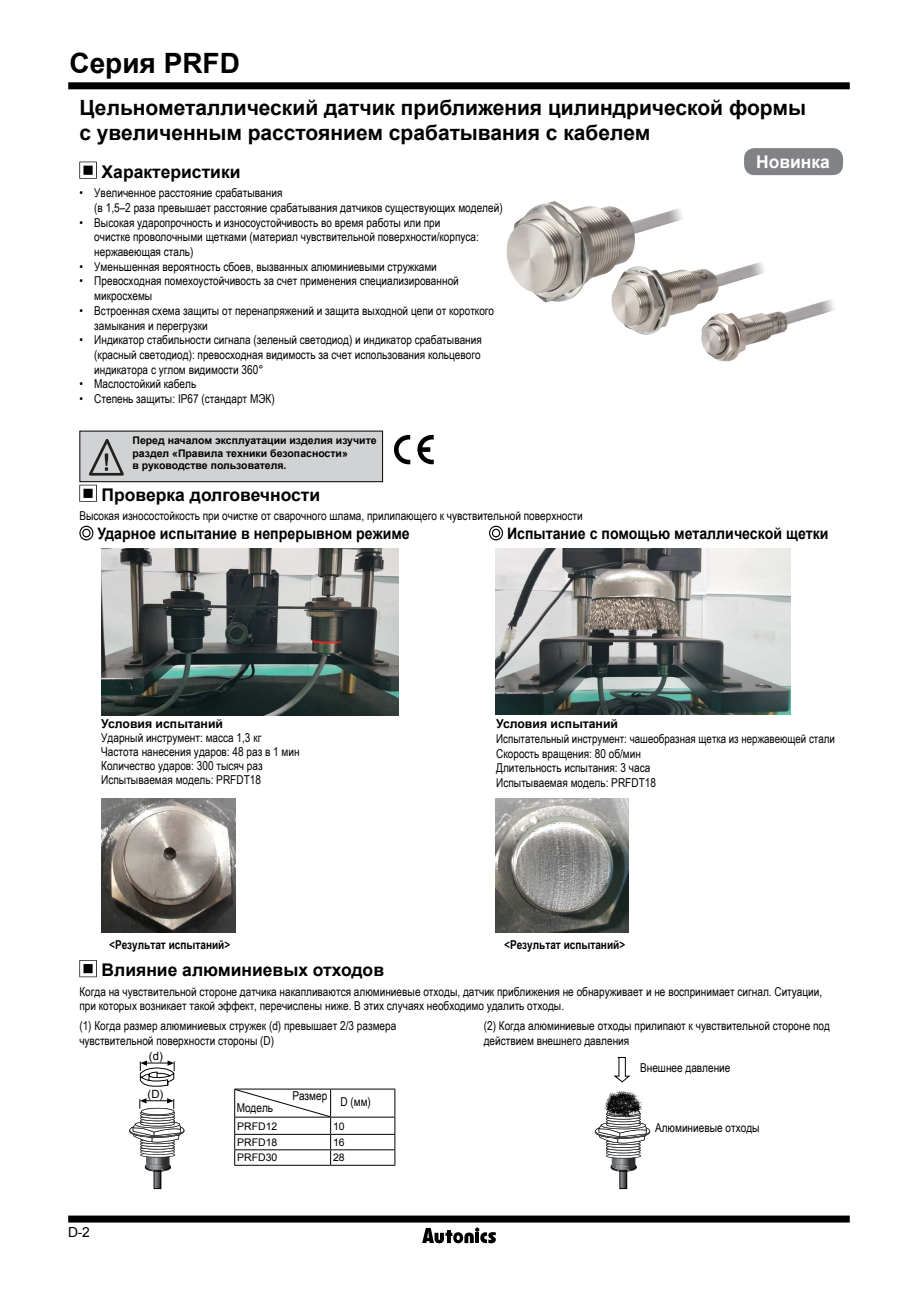
<style>
.page{position:relative;width:918px;height:1290px;background:#fff}
.page>*{position:absolute;margin:0;border:0;box-sizing:border-box;transform-origin:0 0}
.t1{font:700 28px "Arial";color:#000}
.t2{font:700 21px/25.2px "Arial";color:#000}
.t3{font:700 17.5px "Arial";color:#000}
.t4{font:700 17.5px "Arial";color:#fff}
.t5{font:700 15.75px "Arial";color:#000;scale:.9 1}
.t6{font:13.83px "Arial";color:#000}
.t7{font:12.25px/14.7px "Arial Narrow";color:#000}
.t8{font:700 12.25px "Arial Narrow";color:#000}
.t9{font:700 12.25px "Arial";color:#000}
.t10{font:11.38px "Arial";color:#000}
.t11{font:700 10.5px/12.6px "Arial";color:#000}
.t12{font:10.5px "Arial";color:#000}
</style>
<div class="page">
<div style="left:68px;top:82px;width:782px;height:7px;background:#000"></div>
<div style="left:68px;top:1215px;width:782px;height:7px;background:#000"></div>
<svg style="left:422px;top:1227px;width:74px;height:17px"></svg>
<div style="left:615px;top:23px;width:303px;height:179px;background:#fff"></div>
<div style="left:786px;top:150px;width:55px;height:25px;background:#cbcbcc;border-radius:7px"></div>
<hr style="left:234px;top:1088px;width:97px;height:1px;background:#000">
<hr style="left:331px;top:1088px;width:64px;height:1px;background:#000">
<hr style="left:331px;top:1117px;width:64px;height:1px;background:#000">
<hr style="left:331px;top:1134px;width:64px;height:1px;background:#000">
<hr style="left:331px;top:1149px;width:64px;height:1px;background:#000">
<svg style="left:394px;top:1089px;width:1px;height:76px"></svg>
<hr style="left:234px;top:1165px;width:97px;height:1px;background:#000">
<hr style="left:331px;top:1165px;width:64px;height:1px;background:#000">
<svg style="left:234px;top:1089px;width:97px;height:76px"></svg>
<div style="left:619px;top:1168px;width:8px;height:21px;border:1px solid #000"></div>
<svg style="left:595px;top:1118px;width:55px;height:70px"></svg>
<img style="left:604px;top:1090px;width:38px;height:28px">
<svg style="left:613px;top:1056px;width:18px;height:27px"></svg>
<div style="left:154px;top:1168px;width:7px;height:21px;border:1px solid #000"></div>
<svg style="left:129px;top:1098px;width:55px;height:90px"></svg>
<svg style="left:140px;top:1060px;width:35px;height:27px"></svg>
<img style="left:101px;top:548px;width:298px;height:167px">
<img style="left:495px;top:548px;width:295px;height:166px">
<img style="left:102px;top:799px;width:133px;height:133px">
<img style="left:495px;top:799px;width:134px;height:133px">
<svg style="left:394px;top:435px;width:16px;height:29px"></svg>
<svg style="left:417px;top:435px;width:17px;height:29px"></svg>
<img style="left:506px;top:201px;width:329px;height:161px">
<svg style="left:79px;top:162px;width:18px;height:17px"></svg>
<svg style="left:79px;top:485px;width:18px;height:17px"></svg>
<svg style="left:79px;top:526px;width:14px;height:14px"></svg>
<svg style="left:489px;top:526px;width:14px;height:14px"></svg>
<div style="left:80px;top:431px;width:302px;height:51px;background:#d1d2d4"></div>
<div style="left:79px;top:431px;width:304px;height:51px;border:1px solid #000"></div>
<svg style="left:89px;top:439px;width:35px;height:37px"></svg>
<div style="left:744px;top:148px;width:99px;height:27px;background:#818285;border-radius:10px"></div>
<svg style="left:79px;top:960px;width:18px;height:17px"></svg>
<h1 class="t1" style="left:69px;top:44px;width:172px">Серия PRFD</h1>
<h2 class="t2" style="left:79px;top:95px;width:728px">Цельнометаллический датчик приближения цилиндрической формы с увеличенным расстоянием срабатывания с кабелем</h2>
<h3 class="t3" style="left:102px;top:160px;width:140px">Характеристики</h3>
<p class="t7" style="left:94px;top:185px;width:410px;text-indent:-15px">• Увеличенное расстояние срабатывания<br>(в 1,5–2 раза превышает расстояние срабатывания датчиков существующих моделей)</p>
<p class="t7" style="left:94px;top:214px;width:386px;text-indent:-15px">• Высокая ударопрочность и износоустойчивость во время работы или при очистке проволочными щетками (материал чувствительной поверхности/корпуса: нержавеющая сталь)</p>
<p class="t7" style="left:79px;top:259px;width:359px">• Уменьшенная вероятность сбоев, вызванных алюминиевыми стружками</p>
<p class="t7" style="left:94px;top:273px;width:366px;text-indent:-15px">• Превосходная помехоустойчивость за счет применения специализированной микросхемы</p>
<p class="t7" style="left:94px;top:303px;width:401px;text-indent:-15px">• Встроенная схема защиты от перенапряжений и защита выходной цепи от короткого замыкания и перегрузки</p>
<p class="t7" style="left:94px;top:332px;width:389px;text-align:justify;text-indent:-15px">• Индикатор стабильности сигнала (зеленый светодиод) и индикатор срабатывания (красный светодиод): превосходная видимость за счет использования кольцевого индикатора с углом видимости 360°</p>
<p class="t7" style="left:79px;top:376px;width:118px">• Маслостойкий кабель</p>
<p class="t7" style="left:79px;top:391px;width:197px">• Степень защиты: IP67 (стандарт МЭК)</p>
<p class="t11" style="left:132px;top:434px;width:246px">Перед началом эксплуатации изделия изучите раздел «Правила техники безопасности»<br>в руководстве пользователя.</p>
<h3 class="t4" style="left:756px;top:150px;width:75px">Новинка</h3>
<h3 class="t3" style="left:102px;top:483px;width:220px">Проверка долговечности</h3>
<p class="t7" style="left:79px;top:508px;width:505px">Высокая износостойкость при очистке от сварочного шлама, прилипающего к чувствительной поверхности</p>
<p class="t5" style="left:97px;top:523px;width:349px">Ударное испытание в непрерывном режиме</p>
<p class="t5" style="left:507px;top:523px;width:359px">Испытание с помощью металлической щетки</p>
<p class="t9" style="left:101px;top:716px;width:123px">Условия испытаний</p>
<p class="t7" style="left:101px;top:730px;width:200px;line-height:14px">Ударный инструмент: масса 1,3 кг Частота нанесения ударов: 48 раз в 1 мин Количество ударов: 300 тысяч раз Испытываемая модель: PRFDT18</p>
<p class="t9" style="left:496px;top:716px;width:123px">Условия испытаний</p>
<p class="t7" style="left:496px;top:731px;width:340px">Испытательный инструмент: чашеобразная щетка из нержавеющей стали Скорость вращения: 80 об/мин<br>Длительность испытания: 3 часа<br>Испытываемая модель: PRFDT18</p>
<p class="t8" style="left:109px;top:935px;width:123px">&lt;Результат испытаний&gt;</p>
<p class="t8" style="left:504px;top:935px;width:123px">&lt;Результат испытаний&gt;</p>
<h3 class="t3" style="left:102px;top:958px;width:284px">Влияние алюминиевых отходов</h3>
<p class="t7" style="left:79px;top:983px;width:744px">Когда на чувствительной стороне датчика накапливаются алюминиевые отходы, датчик приближения не обнаруживает и не воспринимает сигнал. Ситуации, при которых возникает такой эффект, перечислены ниже. В этих случаях необходимо удалить отходы.</p>
<p class="t7" style="left:79px;top:1018px;width:318px">(1) Когда размер алюминиевых стружек (d) превышает 2/3 размера чувствительной поверхности стороны (D)</p>
<p class="t7" style="left:484px;top:1018px;width:348px">(2) Когда алюминиевые отходы прилипают к чувствительной стороне под действием внешнего давления</p>
<p class="t6" style="left:68px;top:1223px;width:23px">D-2</p>
<p class="t10" style="left:149px;top:1048px;width:15px">(d)</p>
<p class="t10" style="left:148px;top:1086px;width:17px">(D)</p>
<p class="t7" style="left:237px;top:1100px;width:38px">Модель</p>
<p class="t7" style="left:292px;top:1087px;width:36px">Размер</p>
<p class="t7" style="left:340px;top:1094px;width:32px">D (мм)</p>
<p class="t12" style="left:237px;top:1119px;width:42px">PRFD12</p>
<p class="t12" style="left:333px;top:1119px;width:13px">10</p>
<p class="t12" style="left:237px;top:1135px;width:42px">PRFD18</p>
<p class="t12" style="left:333px;top:1135px;width:13px">16</p>
<p class="t12" style="left:237px;top:1151px;width:42px">PRFD30</p>
<p class="t12" style="left:333px;top:1151px;width:13px">28</p>
<p class="t7" style="left:640px;top:1060px;width:92px">Внешнее давление</p>
<p class="t7" style="left:655px;top:1119px;width:106px">Алюминиевые отходы</p>
</div>
